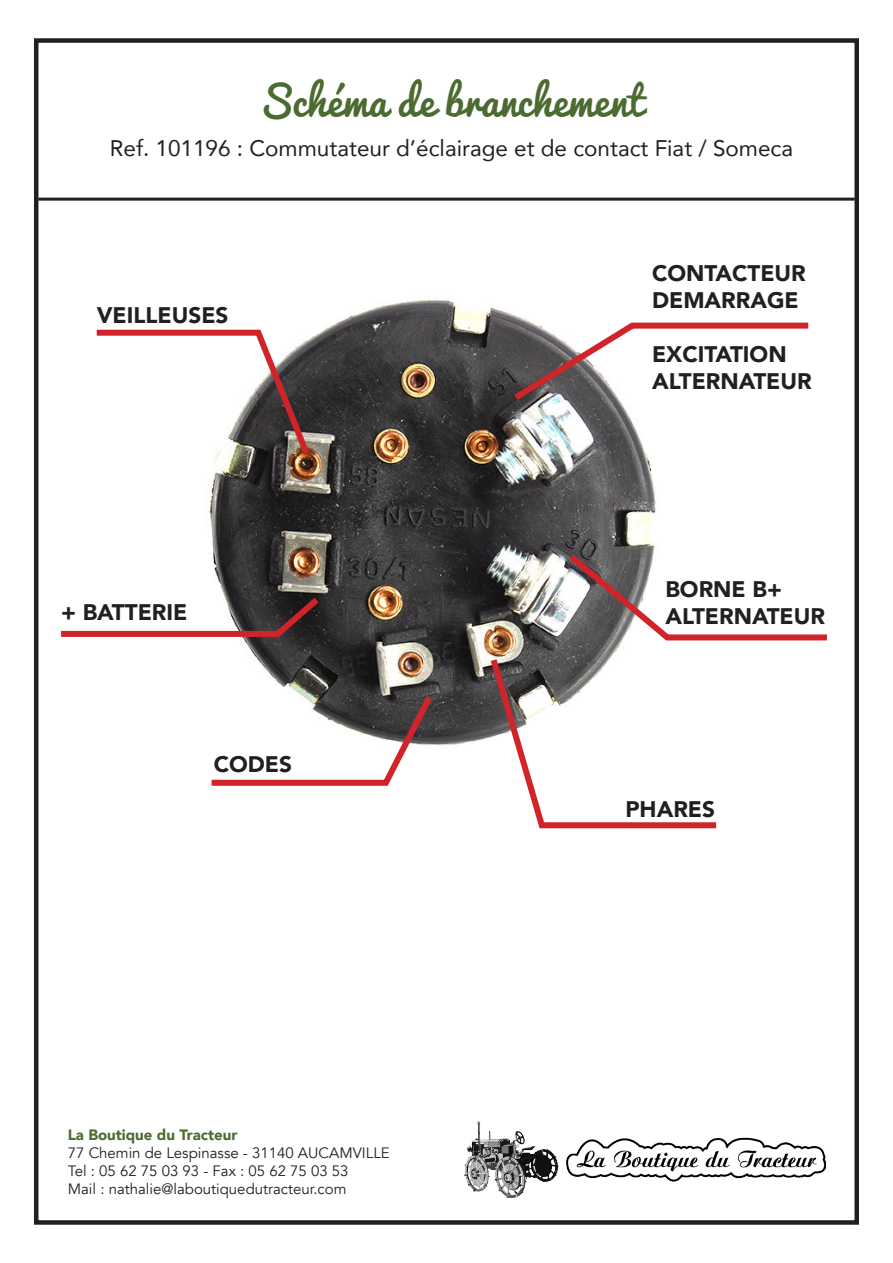
<style>
.page{position:relative;width:893px;height:1263px;background:#fff}
.page>*{position:absolute;margin:0;border:0;box-sizing:border-box;transform-origin:0 0}
.t1{font:40.5px "Pacifico";color:#4b6b31}
.t2{font:900 22.5px/27px "Avenir";color:#231f20}
.t3{font:22.5px "Avenir";color:#231f20}
.t4{font:15px "Avenir";color:#231f20}
.t5{font:900 15px "Avenir";color:#4b6b31}
</style>
<div class="page">
<div style="left:34px;top:38px;width:825px;height:1187px;border:4px solid #231f20"></div>
<hr style="left:38px;top:198px;width:817px;height:3px;background:#231f20">
<img style="left:464px;top:1121px;width:361px;height:76px">
<img style="left:207px;top:299px;width:449px;height:447px">
<svg style="left:507px;top:320px;width:302px;height:86px"></svg>
<svg style="left:563px;top:548px;width:264px;height:95px"></svg>
<svg style="left:207px;top:690px;width:230px;height:96px"></svg>
<svg style="left:486px;top:653px;width:231px;height:176px"></svg>
<svg style="left:61px;top:591px;width:264px;height:49px"></svg>
<svg style="left:96px;top:327px;width:218px;height:134px"></svg>
<p class="t1" style="left:259px;top:79px;width:387px">Schéma de branchement</p>
<p class="t3" style="left:110px;top:130px;width:685px">Ref. 101196 : Commutateur d’éclairage et de contact Fiat / Someca</p>
<p class="t2" style="left:97px;top:301px;width:133px">VEILLEUSES</p>
<p class="t2" style="left:61px;top:598px;width:128px">+ BATTERIE</p>
<p class="t2" style="left:214px;top:750px;width:80px">CODES</p>
<p class="t5" style="left:68px;top:1121px;width:171px">La Boutique du Tracteur</p>
<p class="t4" style="left:68px;top:1143px;width:323px">77 Chemin de Lespinasse - 31140 AUCAMVILLE</p>
<p class="t4" style="left:68px;top:1161px;width:282px">Tel : 05 62 75 03 93 - Fax : 05 62 75 03 53</p>
<p class="t4" style="left:68px;top:1179px;width:280px">Mail : nathalie@laboutiquedutracteur.com</p>
<p class="t2" style="left:652px;top:259px;width:155px">CONTACTEUR<br>DEMARRAGE</p>
<p class="t2" style="left:652px;top:340px;width:161px">EXCITATION<br>ALTERNATEUR</p>
<p class="t2" style="left:665px;top:575px;width:118px">BORNE B+</p>
<p class="t2" style="left:665px;top:602px;width:161px">ALTERNATEUR</p>
<p class="t2" style="left:625px;top:795px;width:91px">PHARES</p>
</div>
